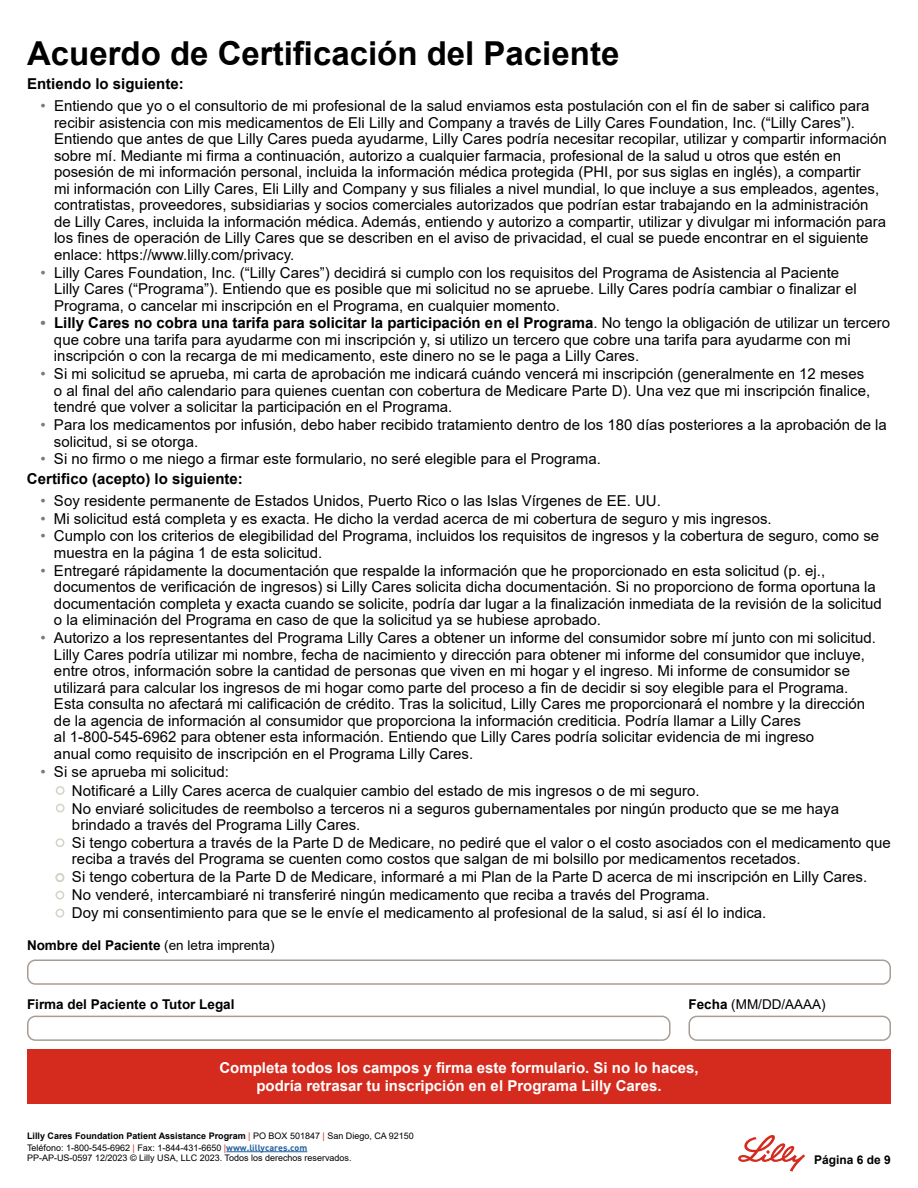
<style>
.page{position:relative;width:918px;height:1188px;background:#fff}
.page>*{position:absolute;margin:0;border:0;box-sizing:border-box;transform-origin:0 0}
.t1{font:700 33px "Arial";color:#000}
.t2{font:15px/16.5px "Arial";color:#000}
.t3{font:700 15px/18px "Arial";color:#fff;text-align:center}
.t4{font:700 15px "Arial";color:#000}
.t5{font:700 13.5px "Arial";color:#000}
.t6{font:13.5px "Arial";color:#000}
.t7{font:700 12px "Arial";color:#000}
.t8{font:9px/12px "Arial";color:#000}
.s1{color:#82786f}
.s2{font-weight:700;color:#82786f}
.s3{font-weight:700}
.s4{font-weight:400}
.s5{color:#d52b1e}
.s6{font-family:"DIN";font-weight:700;color:#215e9e}
</style>
<div class="page">
<hr style="left:226px;top:1151px;width:81px;height:1px;background:#215e9e">
<svg style="left:738px;top:1135px;width:67px;height:37px"></svg>
<div style="left:689px;top:1016px;width:202px;height:25px;border:2px solid #a79d95;border-radius:8px"></div>
<div style="left:27px;top:1016px;width:644px;height:25px;border:2px solid #a79d95;border-radius:8px"></div>
<div style="left:27px;top:959px;width:864px;height:26px;border:2px solid #a79d95;border-radius:8px"></div>
<div style="left:56px;top:786px;width:9px;height:9px;border:2px solid #d5d2ca;border-radius:50%"></div>
<div style="left:56px;top:804px;width:9px;height:8px;border:2px solid #d5d2ca;border-radius:50%"></div>
<div style="left:56px;top:838px;width:8px;height:9px;border:2px solid #d5d2ca;border-radius:50%"></div>
<div style="left:56px;top:891px;width:8px;height:9px;border:2px solid #d5d2ca;border-radius:50%"></div>
<div style="left:56px;top:873px;width:8px;height:9px;border:2px solid #d5d2ca;border-radius:50%"></div>
<div style="left:56px;top:909px;width:8px;height:9px;border:2px solid #d5d2ca;border-radius:50%"></div>
<div style="left:27px;top:1049px;width:864px;height:55px;background:#d52b1e"></div>
<h1 class="t1" style="left:27px;top:30px;width:594px">Acuerdo de Certificación del Paciente</h1>
<p class="t4" style="left:27px;top:73px;width:158px">Entiendo lo siguiente:</p>
<p class="t2" style="left:54px;top:98px;width:834px;text-indent:-14px"><span class="s1">•</span> Entiendo que yo o el consultorio de mi profesional de la salud enviamos esta postulación con el fin de saber si califico para recibir asistencia con mis medicamentos de Eli Lilly and Company a través de Lilly Cares Foundation, Inc. (“Lilly Cares”).<br>Entiendo que antes de que Lilly Cares pueda ayudarme, Lilly Cares podría necesitar recopilar, utilizar y compartir información sobre mí. Mediante mi firma a continuación, autorizo a cualquier farmacia, profesional de la salud u otros que estén en posesión de mi información personal, incluida la información médica protegida (PHI, por sus siglas en inglés), a compartir<br>mi información con Lilly Cares, Eli Lilly and Company y sus filiales a nivel mundial, lo que incluye a sus empleados, agentes, contratistas, proveedores, subsidiarias y socios comerciales autorizados que podrían estar trabajando en la administración de Lilly Cares, incluida la información médica. Además, entiendo y autorizo a compartir, utilizar y divulgar mi información para los fines de operación de Lilly Cares que se describen en el aviso de privacidad, el cual se puede encontrar en el siguiente enlace: https://www.lilly.com/privacy.</p>
<p class="t2" style="left:54px;top:264px;width:804px;text-indent:-14px"><span class="s1">•</span> Lilly Cares Foundation, Inc. (“Lilly Cares”) decidirá si cumplo con los requisitos del Programa de Asistencia al Paciente<br>Lilly Cares (“Programa”). Entiendo que es posible que mi solicitud no se apruebe. Lilly Cares podría cambiar o finalizar el<br>Programa, o cancelar mi inscripción en el Programa, en cualquier momento.</p>
<p class="t2" style="left:54px;top:315px;width:838px;text-indent:-13px"><span class="s2">•</span> <span class="s3">Lilly Cares no cobra una tarifa para solicitar la participación en el Programa</span>. No tengo la obligación de utilizar un tercero que cobre una tarifa para ayudarme con mi inscripción y, si utilizo un tercero que cobre una tarifa para ayudarme con mi inscripción o con la recarga de mi medicamento, este dinero no se le paga a Lilly Cares.</p>
<p class="t2" style="left:54px;top:366px;width:818px;text-indent:-14px"><span class="s1">•</span> Si mi solicitud se aprueba, mi carta de aprobación me indicará cuándo vencerá mi inscripción (generalmente en 12 meses o al final del año calendario para quienes cuentan con cobertura de Medicare Parte D). Una vez que mi inscripción finalice, tendré que volver a solicitar la participación en el Programa.</p>
<p class="t2" style="left:54px;top:416px;width:834px;text-indent:-14px"><span class="s1">•</span> Para los medicamentos por infusión, debo haber recibido tratamiento dentro de los 180 días posteriores a la aprobación de la solicitud, si se otorga.</p>
<p class="t2" style="left:27px;top:449px;width:575px;line-height:19.4px;text-indent:14px"><span class="s1">•</span> Si no firmo o me niego a firmar este formulario, no seré elegible para el Programa.<br><span class="s3">Certifico (acepto) lo siguiente:</span></p>
<p class="t2" style="left:40px;top:492px;width:622px"><span class="s1">•</span> Soy residente permanente de Estados Unidos, Puerto Rico o las Islas Vírgenes de EE. UU.</p>
<p class="t2" style="left:40px;top:510px;width:733px"><span class="s1">•</span> Mi solicitud está completa y es exacta. He dicho la verdad acerca de mi cobertura de seguro y mis ingresos.</p>
<p class="t2" style="left:54px;top:528px;width:827px;text-indent:-14px"><span class="s1">•</span> Cumplo con los criterios de elegibilidad del Programa, incluidos los requisitos de ingresos y la cobertura de seguro, como se muestra en la página 1 de esta solicitud.</p>
<p class="t2" style="left:54px;top:562px;width:829px;text-indent:-14px"><span class="s1">•</span> Entregaré rápidamente la documentación que respalde la información que he proporcionado en esta solicitud (p. ej., documentos de verificación de ingresos) si Lilly Cares solicita dicha documentación. Si no proporciono de forma oportuna la documentación completa y exacta cuando se solicite, podría dar lugar a la finalización inmediata de la revisión de la solicitud o la eliminación del Programa en caso de que la solicitud ya se hubiese aprobado.</p>
<p class="t2" style="left:54px;top:629px;width:823px;text-indent:-14px"><span class="s1">•</span> Autorizo a los representantes del Programa Lilly Cares a obtener un informe del consumidor sobre mí junto con mi solicitud.<br>Lilly Cares podría utilizar mi nombre, fecha de nacimiento y dirección para obtener mi informe del consumidor que incluye, entre otros, información sobre la cantidad de personas que viven en mi hogar y el ingreso. Mi informe de consumidor se utilizará para calcular los ingresos de mi hogar como parte del proceso a fin de decidir si soy elegible para el Programa.<br>Esta consulta no afectará mi calificación de crédito. Tras la solicitud, Lilly Cares me proporcionará el nombre y la dirección de la agencia de información al consumidor que proporciona la información crediticia. Podría llamar a Lilly Cares<br>al 1-800-545-6962 para obtener esta información. Entiendo que Lilly Cares podría solicitar evidencia de mi ingreso<br>anual como requisito de inscripción en el Programa Lilly Cares.</p>
<p class="t2" style="left:72px;top:763px;width:769px;line-height:18.3px;text-indent:-32px"><span class="s1">•</span> Si se aprueba mi solicitud:<br>Notificaré a Lilly Cares acerca de cualquier cambio del estado de mis ingresos o de mi seguro.<br>No enviaré solicitudes de reembolso a terceros ni a seguros gubernamentales por ningún producto que se me haya</p>
<p class="t2" style="left:72px;top:816px;width:820px;line-height:17.9px">brindado a través del Programa Lilly Cares.<br>Si tengo cobertura a través de la Parte D de Medicare, no pediré que el valor o el costo asociados con el medicamento que</p>
<p class="t2" style="left:72px;top:850px;width:797px;line-height:17.9px">reciba a través del Programa se cuenten como costos que salgan de mi bolsillo por medicamentos recetados.<br>Si tengo cobertura de la Parte D de Medicare, informaré a mi Plan de la Parte D acerca de mi inscripción en Lilly Cares.<br>No venderé, intercambiaré ni transferiré ningún medicamento que reciba a través del Programa.<br>Doy mi consentimiento para que se le envíe el medicamento al profesional de la salud, si así él lo indica.</p>
<p class="t5" style="left:27px;top:936px;width:249px">Nombre del Paciente <span class="s4">(en letra imprenta)</span></p>
<p class="t5" style="left:27px;top:995px;width:209px">Firma del Paciente o Tutor Legal</p>
<p class="t6" style="left:688px;top:995px;width:139px"><span class="s3">Fecha</span> (MM/DD/AAAA)</p>
<p class="t3" style="left:219px;top:1059px;width:481px">Completa todos los campos y firma este formulario. Si no lo haces, podría retrasar tu inscripción en el Programa Lilly Cares.</p>
<p class="t8" style="left:27px;top:1129px;width:388px"><span class="s3">Lilly Cares Foundation Patient Assistance Program</span> <span class="s5">|</span> PO BOX 501847 <span class="s5">|</span> San Diego, CA 92150<br>Teléfono: 1-800-545-6962 <span class="s5">|</span> Fax: 1-844-431-6650 <span class="s5">|</span><span class="s6">www.lillycares.com</span></p>
<p class="t8" style="left:27px;top:1152px;width:326px">PP-AP-US-0597 12/2023 © Lilly USA, LLC 2023. Todos los derechos reservados.</p>
<p class="t7" style="left:814px;top:1151px;width:78px">Página 6 de 9</p>
</div>
